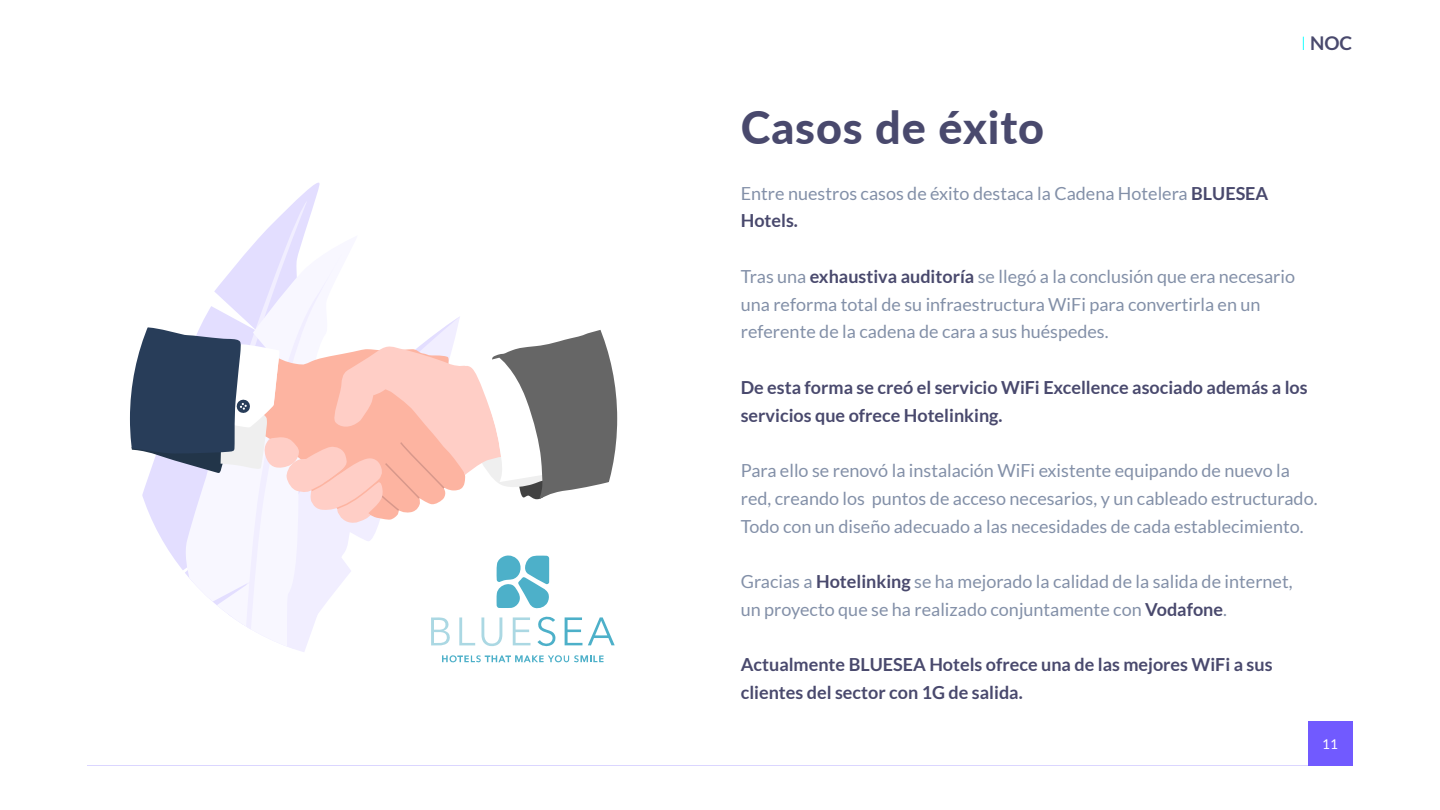
<style>
.page{position:relative;width:1440px;height:810px;background:#fff}
.page>*{position:absolute;margin:0;border:0;box-sizing:border-box;transform-origin:0 0}
.t1{font:800 45px "Lato";letter-spacing:.02em;color:#49496d}
.t2{font:700 18.98px "Lato";color:#49496d}
.t3{font:18px/27.8px "Lato";color:#8390a8}
.t4{font:700 18px/27.8px "Lato";color:#49496d}
.t5{font:13.5px "Lato";color:#fff}
.s1{font-weight:700;color:#49496d}
.s2{font-weight:300;color:#0ff}
</style>
<div class="page">
<hr style="left:87px;top:765px;width:1221px;height:1px;background:#715aff">
<div style="left:1308px;top:722px;width:44px;height:44px;background:#715aff"></div>
<svg style="left:262px;top:201px;width:45px;height:34px;fill:#e3deff"></svg>
<svg style="left:246px;top:235px;width:58px;height:18px"></svg>
<svg style="left:130px;top:253px;width:487px;height:410px"></svg>
<h1 class="t1" style="left:741px;top:94px;width:305px">Casos de éxito</h1>
<p class="t3" style="left:741px;top:179px;width:529px">Entre nuestros casos de éxito destaca la Cadena Hotelera <span class="s1">BLUESEA<br>Hotels.</span></p>
<p class="t2" style="left:1301px;top:32px;width:53px"><span class="s2">I</span> NOC</p>
<p class="t3" style="left:741px;top:262px;width:556px">Tras una <span class="s1">exhaustiva auditoría</span> se llegó a la conclusión que era necesario una reforma total de su infraestructura WiFi para convertirla en un referente de la cadena de cara a sus huéspedes.</p>
<p class="t4" style="left:741px;top:373px;width:568px">De esta forma se creó el servicio WiFi Excellence asociado además a los servicios que ofrece Hotelinking.</p>
<p class="t3" style="left:741px;top:457px;width:578px">Para ello se renovó la instalación WiFi existente equipando de nuevo la red, creando los puntos de acceso necesarios, y un cableado estructurado.<br>Todo con un diseño adecuado a las necesidades de cada establecimiento.</p>
<p class="t3" style="left:741px;top:568px;width:553px">Gracias a <span class="s1">Hotelinking</span> se ha mejorado la calidad de la salida de internet, un proyecto que se ha realizado conjuntamente con <span class="s1">Vodafone</span>.</p>
<p class="t4" style="left:741px;top:651px;width:533px">Actualmente BLUESEA Hotels ofrece una de las mejores WiFi a sus clientes del sector con 1G de salida.</p>
<p class="t5" style="left:1322px;top:737px;width:17px">11</p>
</div>
